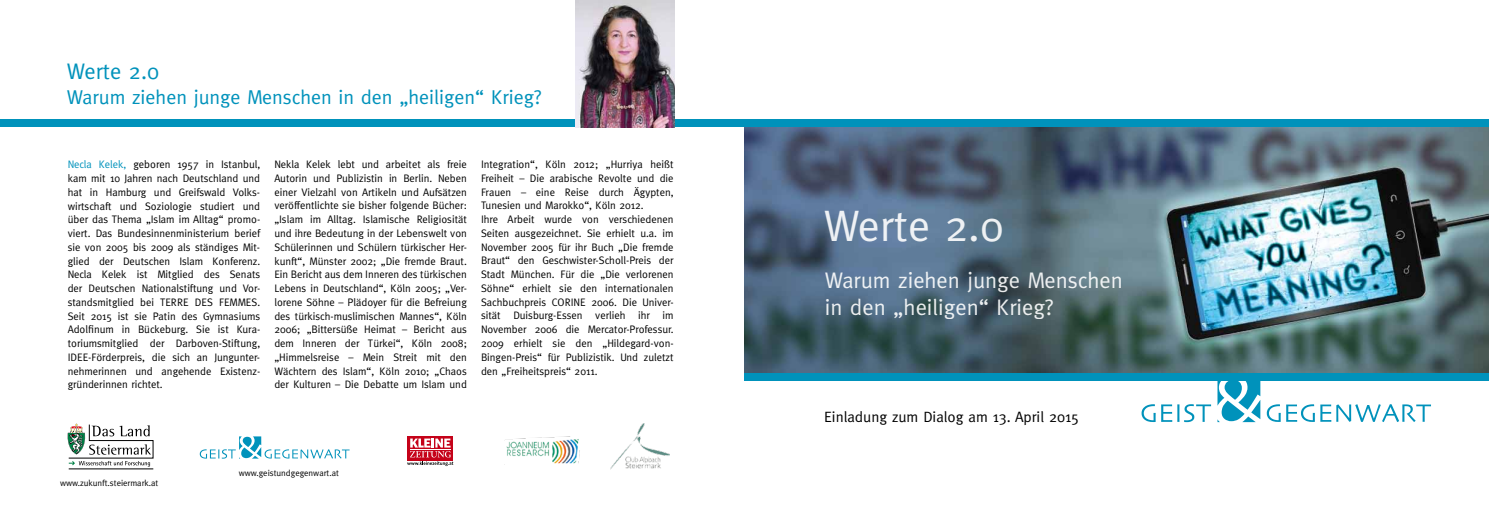
<style>
.page{position:relative;width:1489px;height:525px;background:#fff}
.page>*{position:absolute;margin:0;border:0;box-sizing:border-box;transform-origin:0 0}
.t1{font:44px "Meta";color:#fff}
.t2{font:22.5px/27px "Meta";color:#fff}
.t3{font:22.5px "Meta";color:#0092bb}
.t4{font:20px "Meta";color:#0092bb}
.t5{font:15px "Meta";color:#000}
.t6{font:10.88px/13.8px "Meta";color:#000;text-align:justify}
.t7{font:8.75px "Meta";color:#000}
.s1{color:#0092bb}
</style>
<div class="page">
<div style="left:0;top:120px;width:744px;height:7px;background:#0092bb"></div>
<svg style="left:200px;top:436px;width:149px;height:22px"></svg>
<div style="left:407px;top:435px;width:46px;height:25px;background:#c50219"></div>
<svg style="left:407px;top:438px;width:46px;height:28px"></svg>
<img style="left:610px;top:423px;width:59px;height:46px">
<img style="left:504px;top:436px;width:76px;height:28px">
<svg style="left:67px;top:423px;width:86px;height:43px"></svg>
<hr style="left:69px;top:468px;width:84px;height:1px;background:#000">
<img style="left:575px;top:0;width:99px;height:127px">
<img style="left:744px;top:127px;width:744px;height:246px">
<svg style="left:1141px;top:404px;width:14px;height:18px"></svg>
<svg style="left:1161px;top:404px;width:49px;height:18px"></svg>
<svg style="left:1217px;top:380px;width:43px;height:42px"></svg>
<svg style="left:1266px;top:404px;width:48px;height:17px"></svg>
<svg style="left:1320px;top:404px;width:110px;height:18px"></svg>
<div style="left:744px;top:120px;width:744px;height:7px;background:#0092bb"></div>
<div style="left:744px;top:373px;width:744px;height:7px;background:#0092bb"></div>
<h2 class="t3" style="left:67px;top:58px;width:94px">Werte 2.0</h2>
<h3 class="t4" style="left:67px;top:86px;width:476px">Warum ziehen junge Menschen in den „heiligen“ Krieg?</h3>
<p class="t6" style="left:68px;top:157px;width:194px"><span class="s1">Necla Kelek,</span> geboren 1957 in Istanbul, kam mit 10 Jahren nach Deutschland und hat in Hamburg und Greifswald Volks&shy;wirtschaft und Soziologie studiert und über das Thema „Islam im Alltag“ promo&shy;viert. Das Bundesinnenministerium berief sie von 2005 bis 2009 als ständiges Mit&shy;glied der Deutschen Islam Konferenz.<br>Necla Kelek ist Mitglied des Senats der Deutschen Nationalstiftung und Vor&shy;standsmitglied bei TERRE DES FEMMES.<br>Seit 2015 ist sie Patin des Gymnasiums Adolfinum in Bückeburg. Sie ist Kura&shy;toriumsmitglied der Darboven-Stiftung, IDEE-Förderpreis, die sich an Jungunter&shy;nehmerinnen und angehende Existenz&shy;gründerinnen richtet.</p>
<p class="t6" style="left:274px;top:157px;width:194px">Nekla Kelek lebt und arbeitet als freie Autorin und Publizistin in Berlin. Neben einer Vielzahl von Artikeln und Aufsätzen veröffentlichte sie bisher folgende Bücher: „Islam im Alltag. Islamische Religiosität und ihre Bedeutung in der Lebenswelt von Schülerinnen und Schülern türkischer Her&shy;kunft“, Münster 2002; „Die fremde Braut.<br>Ein Bericht aus dem Inneren des türkischen Lebens in Deutschland“, Köln 2005; „Ver&shy;lorene Söhne – Plädoyer für die Befreiung des türkisch-muslimischen Mannes“, Köln 2006; „Bittersüße Heimat – Bericht aus dem Inneren der Türkei“, Köln 2008; „Himmelsreise – Mein Streit mit den Wächtern des Islam“, Köln 2010; „Chaos der Kulturen – Die Debatte um Islam und</p>
<p class="t6" style="left:481px;top:157px;width:194px;text-align:left">Integration“, Köln 2012; „Hurriya heißt Freiheit – Die arabische Revolte und die Frauen – eine Reise durch Ägypten, Tunesien und Marokko“, Köln 2012.<br>Ihre Arbeit wurde von verschiedenen Seiten ausgezeichnet. Sie erhielt u.a. im November 2005 für ihr Buch „Die fremde Braut“ den Geschwister-Scholl-Preis der Stadt München. Für die „Die verlorenen Söhne“ erhielt sie den internationalen Sachbuchpreis CORINE 2006. Die Univer&shy;sität Duisburg-Essen verlieh ihr im November 2006 die Mercator-Professur.<br>2009 erhielt sie den „Hildegard-von-Bingen-Preis“ für Publizistik. Und zuletzt den „Freiheitspreis“ 2011.</p>
<p class="t7" style="left:60px;top:477px;width:100px">www.zukunft.steiermark.at</p>
<p class="t7" style="left:239px;top:467px;width:102px">www.geistundgegenwart.at</p>
<h1 class="t1" style="left:823px;top:200px;width:182px">Werte 2.0</h1>
<h2 class="t2" style="left:824px;top:266px;width:299px">Warum ziehen junge Menschen in den „heiligen“ Krieg?</h2>
<h3 class="t5" style="left:824px;top:408px;width:256px">Einladung zum Dialog am 13. April 2015</h3>
</div>
